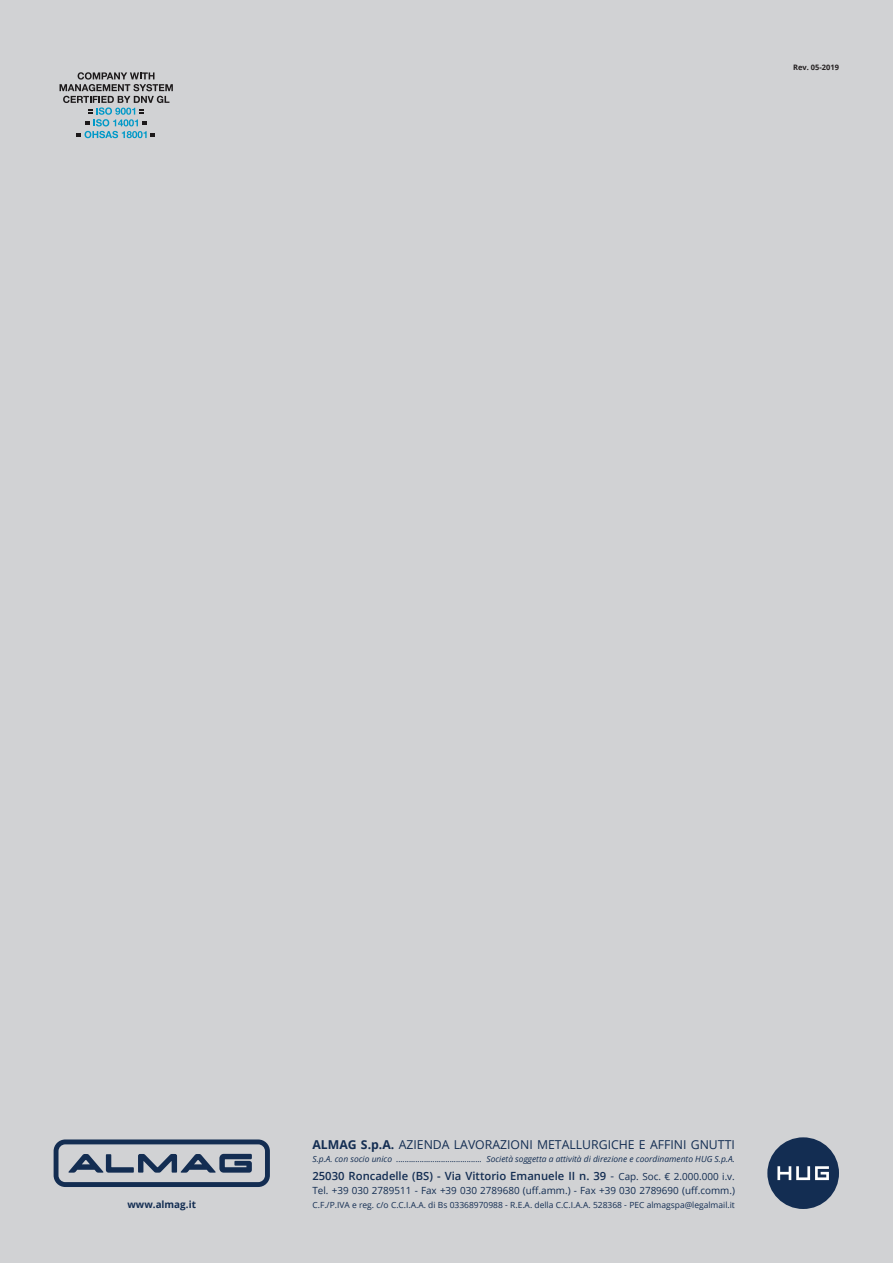
<style>
.page{position:relative;width:893px;height:1263px;background:#d1d2d4}
.page>*{position:absolute;margin:0;border:0;box-sizing:border-box;transform-origin:0 0}
.t1{font:12.3px "Open Sans";color:#132d52}
.t2{font:600 11.25px "Open Sans";color:#132d52}
.t3{font:9.9px "Open Sans";color:#132d52}
.t4{font:700 9.9px "Open Sans";color:#132d52}
.t5{font:italic 8.4px "Open Sans";color:#132d52}
.t6{font:8.4px "Open Sans";color:#132d52}
.t7{font:700 7.5px "Open Sans";color:#231f20}
.s1{font-weight:700}
.s2{font-weight:400}
.s3{font-weight:400;font-size:9.9px}
</style>
<div class="page">
<svg style="left:54px;top:1139px;width:216px;height:48px;background:#8590a0"></svg>
<div style="left:767px;top:1137px;width:72px;height:72px;background:#132d52;border-radius:50%"></div>
<svg style="left:777px;top:1166px;width:52px;height:14px"></svg>
<svg style="left:60px;top:72px;width:113px;height:66px;background:#a7b1b6"></svg>
<p class="t7" style="left:793px;top:62px;width:47px">Rev. 05-2019</p>
<p class="t1" style="left:312px;top:1136px;width:424px"><span class="s1">ALMAG S.p.A.</span> AZIENDA LAVORAZIONI METALLURGICHE E AFFINI GNUTTI</p>
<p class="t5" style="left:312px;top:1153px;width:424px">S.p.A. con socio unico ........................................ Società soggetta a attività di direzione e coordinamento HUG S.p.A.</p>
<p class="t2" style="left:312px;top:1168px;width:424px">25030 Roncadelle (BS) - Via Vittorio Emanuele II n. 39 <span class="s2">-</span> <span class="s3">Cap. Soc. € 2.000.000 i.v.</span></p>
<p class="t3" style="left:312px;top:1183px;width:424px">Tel. +39 030 2789511 - Fax +39 030 2789680 (uff.amm.) - Fax +39 030 2789690 (uff.comm.)</p>
<p class="t4" style="left:128px;top:1197px;width:70px">www.almag.it</p>
<p class="t6" style="left:312px;top:1199px;width:424px">C.F./P.IVA e reg. c/o C.C.I.A.A. di Bs 03368970988 - R.E.A. della C.C.I.A.A. 528368 - PEC almagspa@legalmail.it</p>
</div>
